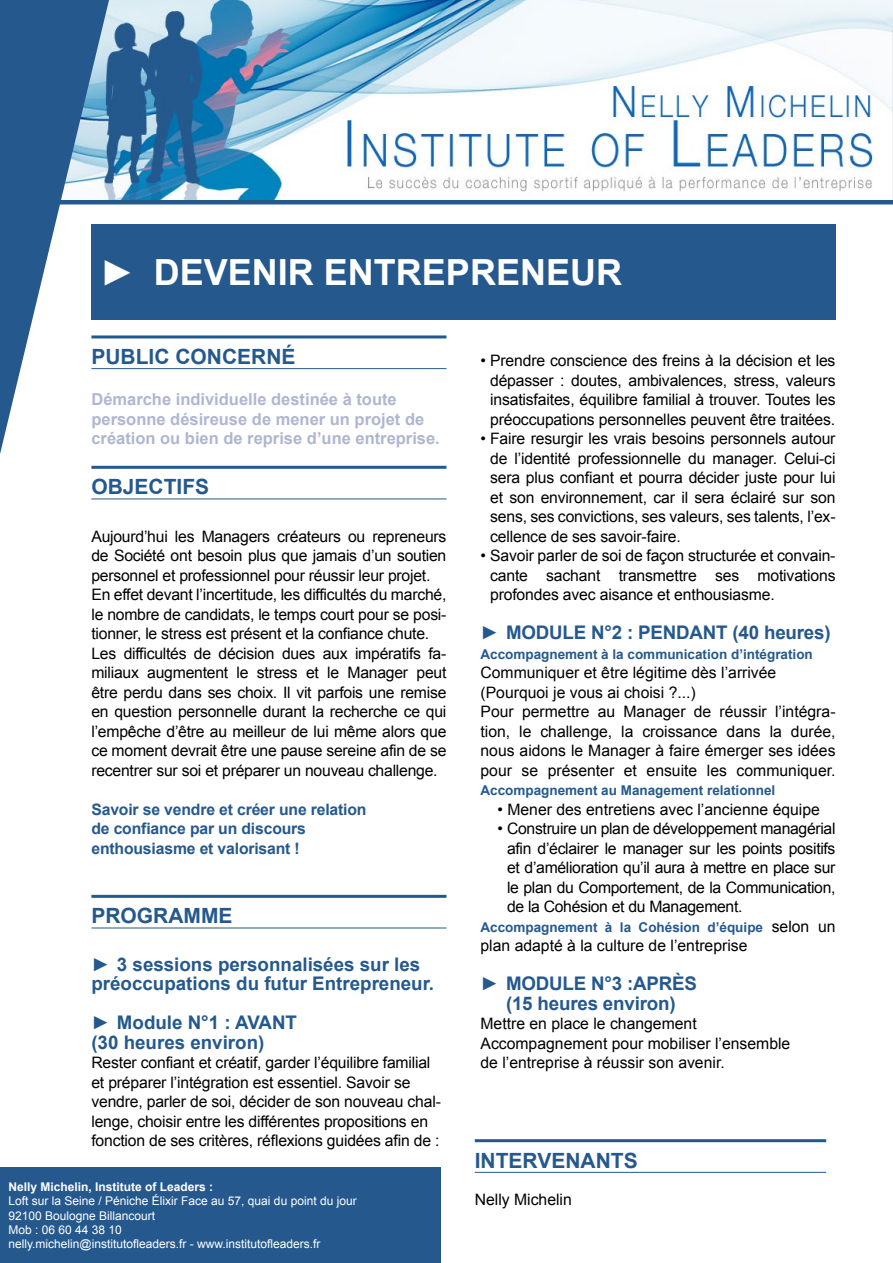
<style>
.page{position:relative;width:893px;height:1263px;background:#fff}
.page>*{position:absolute;margin:0;border:0;box-sizing:border-box;transform-origin:0 0}
.t1{font:700 36px "Arial";color:#fff}
.t2{font:700 21px "Arial";color:#25598e}
.t3{font:700 18.75px/19.5px "Arial";color:#25598e}
.t4{font:700 16.5px/19.5px "Arial";color:#b0b6cf}
.t5{font:15.75px/19.5px "Arial";letter-spacing:-.01em;color:#000}
.t6{font:700 15.75px/19.5px "Arial";letter-spacing:-.01em;color:#25598e}
.t7{font:700 13.5px "Arial";color:#25598e}
.t8{font:12px/14.4px "Arial";color:#fff}
.t9{font:700 12px "Arial";color:#fff}
.s1{font-weight:400}
.s2{font-weight:400;font-size:15.75px;color:#000}
</style>
<div class="page">
<img style="left:109px;top:0;width:784px;height:200px">
<svg style="left:0;top:0;width:109px;height:454px;fill:#25598e"></svg>
<hr style="left:91px;top:335px;width:355px;height:3px;background:#25598e">
<hr style="left:91px;top:368px;width:355px;height:1px;background:#25598e">
<hr style="left:91px;top:466px;width:355px;height:3px;background:#25598e">
<hr style="left:91px;top:499px;width:355px;height:1px;background:#25598e">
<hr style="left:91px;top:895px;width:355px;height:3px;background:#25598e">
<hr style="left:91px;top:928px;width:355px;height:1px;background:#25598e">
<hr style="left:47px;top:200px;width:846px;height:4px;background:#25598e">
<div style="left:91px;top:224px;width:745px;height:96px;background:#25598e"></div>
<div style="left:0;top:1167px;width:441px;height:96px;background:#25598e"></div>
<hr style="left:475px;top:1139px;width:351px;height:3px;background:#25598e">
<hr style="left:475px;top:1172px;width:351px;height:1px;background:#25598e">
<h1 class="t1" style="left:100px;top:249px;width:524px"><span class="s1">►</span> DEVENIR ENTREPRENEUR</h1>
<h2 class="t2" style="left:91px;top:343px;width:206px">PUBLIC CONCERNÉ</h2>
<p class="t4" style="left:91px;top:390px;width:350px">Démarche individuelle destinée à toute personne désireuse de mener un projet de création ou bien de reprise d’une entreprise.</p>
<h2 class="t2" style="left:91px;top:473px;width:119px">OBJECTIFS</h2>
<p class="t5" style="left:91px;top:526px;width:357px">Aujourd’hui les Managers créateurs ou repreneurs de Société ont besoin plus que jamais d’un soutien personnel et professionnel pour réussir leur projet.<br>En effet devant l’incertitude, les difficultés du marché, le nombre de candidats, le temps court pour se posi&shy;tionner, le stress est présent et la confiance chute.<br>Les difficultés de décision dues aux impératifs fa&shy;miliaux augmentent le stress et le Manager peut être perdu dans ses choix. Il vit parfois une remise en question personnelle durant la recherche ce qui l’empêche d’être au meilleur de lui même alors que ce moment devrait être une pause sereine afin de se recentrer sur soi et préparer un nouveau challenge.</p>
<p class="t6" style="left:91px;top:800px;width:277px">Savoir se vendre et créer une relation de confiance par un discours enthousiasme et valorisant !</p>
<h2 class="t2" style="left:91px;top:902px;width:143px">PROGRAMME</h2>
<p class="t3" style="left:91px;top:955px;width:344px"><span class="s1">►</span> 3 sessions personnalisées sur les préoccupations du futur Entrepreneur.</p>
<p class="t3" style="left:91px;top:1013px;width:207px"><span class="s1">►</span> Module N°1 : AVANT (30 heures environ)</p>
<p class="t5" style="left:91px;top:1053px;width:351px">Rester confiant et créatif, garder l’équilibre familial et préparer l’intégration est essentiel. Savoir se vendre, parler de soi, décider de son nouveau chal&shy;lenge, choisir entre les différentes propositions en fonction de ses critères, réflexions guidées afin de :</p>
<p class="t9" style="left:9px;top:1178px;width:206px">Nelly Michelin, Institute of Leaders :</p>
<p class="t8" style="left:9px;top:1194px;width:350px">Loft sur la Seine / Péniche Élixir Face au 57, quai du point du jour 92100 Boulogne Billancourt<br>Mob : 06 60 44 38 10<br>nelly.michelin@institutofleaders.fr - www.institutofleaders.fr</p>
<p class="t5" style="left:490px;top:351px;width:347px;text-align:justify;text-indent:-10px">• Prendre conscience des freins à la décision et les dépasser : doutes, ambivalences, stress, valeurs insatisfaites, équilibre familial à trouver. Toutes les préoccupations personnelles peuvent être traitées.</p>
<p class="t5" style="left:490px;top:429px;width:347px;text-align:justify;text-indent:-10px">• Faire resurgir les vrais besoins personnels autour de l’identité professionnelle du manager. Celui-ci sera plus confiant et pourra décider juste pour lui et son environnement, car il sera éclairé sur son sens, ses convictions, ses valeurs, ses talents, l’ex&shy;cellence de ses savoir-faire.</p>
<p class="t5" style="left:490px;top:546px;width:347px;text-align:justify;text-indent:-10px">• Savoir parler de soi de façon structurée et convain&shy;cante sachant transmettre ses motivations profondes avec aisance et enthousiasme.</p>
<p class="t3" style="left:480px;top:623px;width:352px"><span class="s1">►</span> MODULE N°2 : PENDANT (40 heures)</p>
<p class="t7" style="left:480px;top:645px;width:334px">Accompagnement à la communication d’intégration</p>
<p class="t5" style="left:480px;top:663px;width:357px">Communiquer et être légitime dès l’arrivée (Pourquoi je vous ai choisi ?...)<br>Pour permettre au Manager de réussir l’intégra&shy;tion, le challenge, la croissance dans la durée, nous aidons le Manager à faire émerger ses idées pour se présenter et ensuite les communiquer.</p>
<p class="t7" style="left:480px;top:781px;width:296px">Accompagnement au Management relationnel</p>
<p class="t5" style="left:497px;top:799px;width:324px">• Mener des entretiens avec l’ancienne équipe</p>
<p class="t5" style="left:507px;top:819px;width:330px;text-align:justify;text-indent:-10px">• Construire un plan de développement managérial afin d’éclairer le manager sur les points positifs et d’amélioration qu’il aura à mettre en place sur le plan du Comportement, de la Communication, de la Cohésion et du Management.</p>
<p class="t7" style="left:480px;top:918px;width:357px">Accompagnement à la Cohésion d’équipe <span class="s2">selon un</span></p>
<p class="t5" style="left:480px;top:936px;width:269px">plan adapté à la culture de l’entreprise</p>
<p class="t3" style="left:480px;top:974px;width:218px;text-align:center"><span class="s1">►</span> MODULE N°3 :APRÈS (15 heures environ)</p>
<p class="t5" style="left:480px;top:1014px;width:311px">Mettre en place le changement<br>Accompagnement pour mobiliser l’ensemble de l’entreprise à réussir son avenir.</p>
<h2 class="t2" style="left:475px;top:1146px;width:164px">INTERVENANTS</h2>
<p class="t5" style="left:475px;top:1189px;width:99px">Nelly Michelin</p>
</div>
